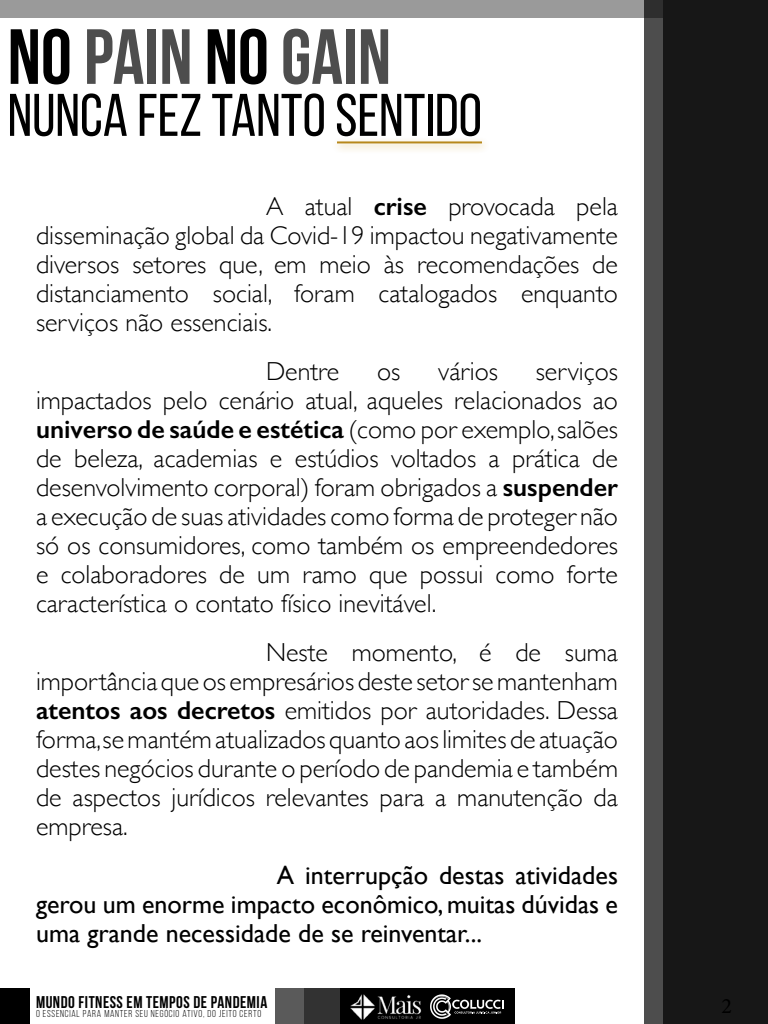
<style>
.page{position:relative;width:768px;height:1024px;background:#fff}
.page>*{position:absolute;margin:0;border:0;box-sizing:border-box;transform-origin:0 0}
.t1{font:700 78px "Bebas Neue";color:#4d4d4d}
.t2{font:60px "Bebas Neue";color:#000}
.t3{font:300 26px/29px "Gill Sans";color:#000;text-align:justify}
.t4{font:26px/29px "Gill Sans";color:#000;text-align:justify}
.t5{font:22px "Minion Pro";color:#000}
.t6{font:700 17px "Bebas Neue";letter-spacing:.03em;color:#000}
.t7{font:10px "Bebas Neue";letter-spacing:.075em;color:#000}
.s1{color:#000}
.s2{font-weight:600}
</style>
<div class="page">
<div style="left:275px;top:988px;width:240px;height:36px;background:#000"></div>
<div style="left:0;top:988px;width:30px;height:36px;background:#000"></div>
<svg style="left:430px;top:994px;width:74px;height:25px"></svg>
<img style="left:350px;top:994px;width:72px;height:26px">
<div style="left:275px;top:988px;width:65px;height:36px;background:#323232"></div>
<div style="left:275px;top:988px;width:29px;height:36px;background:#5a5a5a"></div>
<div style="left:644px;top:0;width:124px;height:1024px;background:#4d4d4d"></div>
<div style="left:663px;top:0;width:105px;height:1024px;background:#171717"></div>
<div style="left:0;top:0;width:663px;height:18px;background:#9a9a9a"></div>
<div style="left:331px;top:136px;width:160px;height:18px;background:#c9961a;opacity:.5"></div>
<hr style="left:337px;top:141px;width:145px;height:2px;background:#b7881b">
<h1 class="t1" style="left:8px;top:14px;width:385px"><span class="s1">NO</span> PAIN <span class="s1">NO</span> GAIN</h1>
<h2 class="t2" style="left:8px;top:83px;width:476px">NUNCA FEZ TANTO SENTIDO</h2>
<p class="t3" style="left:36px;top:191px;width:584px;text-indent:230px">A atual <span class="s2">crise</span> provocada pela disseminação global da Covid-19 impactou negativamente diversos setores que, em meio às recomendações de distanciamento social, foram catalogados enquanto serviços não essenciais.</p>
<p class="t3" style="left:266px;top:356px;width:75px">Dentre</p>
<p class="t3" style="left:377px;top:356px;width:25px">os</p>
<p class="t3" style="left:438px;top:356px;width:61px">vários</p>
<p class="t3" style="left:36px;top:356px;width:584px;text-indent:500px">serviços impactados pelo cenário atual, aqueles relacionados ao <span class="s2">universo de saúde e estética</span> (como por exemplo, salões de beleza, academias e estúdios voltados a prática de desenvolvimento corporal) foram obrigados a <span class="s2">suspender </span>a execução de suas atividades como forma de proteger não só os consumidores, como também os empreendedores e colaboradores de um ramo que possui como forte característica o contato físico inevitável.</p>
<p class="t3" style="left:36px;top:637px;width:584px;text-indent:230px">Neste momento, é de suma importância que os empresários deste setor se mantenham <span class="s2">atentos aos decretos</span> emitidos por autoridades. Dessa forma,se mantém atualizados quanto aos limites de atuação destes negócios durante o período de pandemia e também de aspectos jurídicos relevantes para a manutenção da empresa.</p>
<p class="t4" style="left:36px;top:860px;width:584px;text-indent:241px">A interrupção destas atividades gerou um enorme impacto econômico, muitas dúvidas e uma grande necessidade de se reinventar...</p>
<p class="t6" style="left:36px;top:993px;width:233px">MUNDO FITNESS EM TEMPOS DE PANDEMIA</p>
<p class="t7" style="left:36px;top:1009px;width:227px">O ESSENCIAL PARA MANTER SEU NEGÓCIO ATIVO, DO JEITO CERTO</p>
<p class="t5" style="left:721px;top:991px;width:12px">2</p>
</div>
